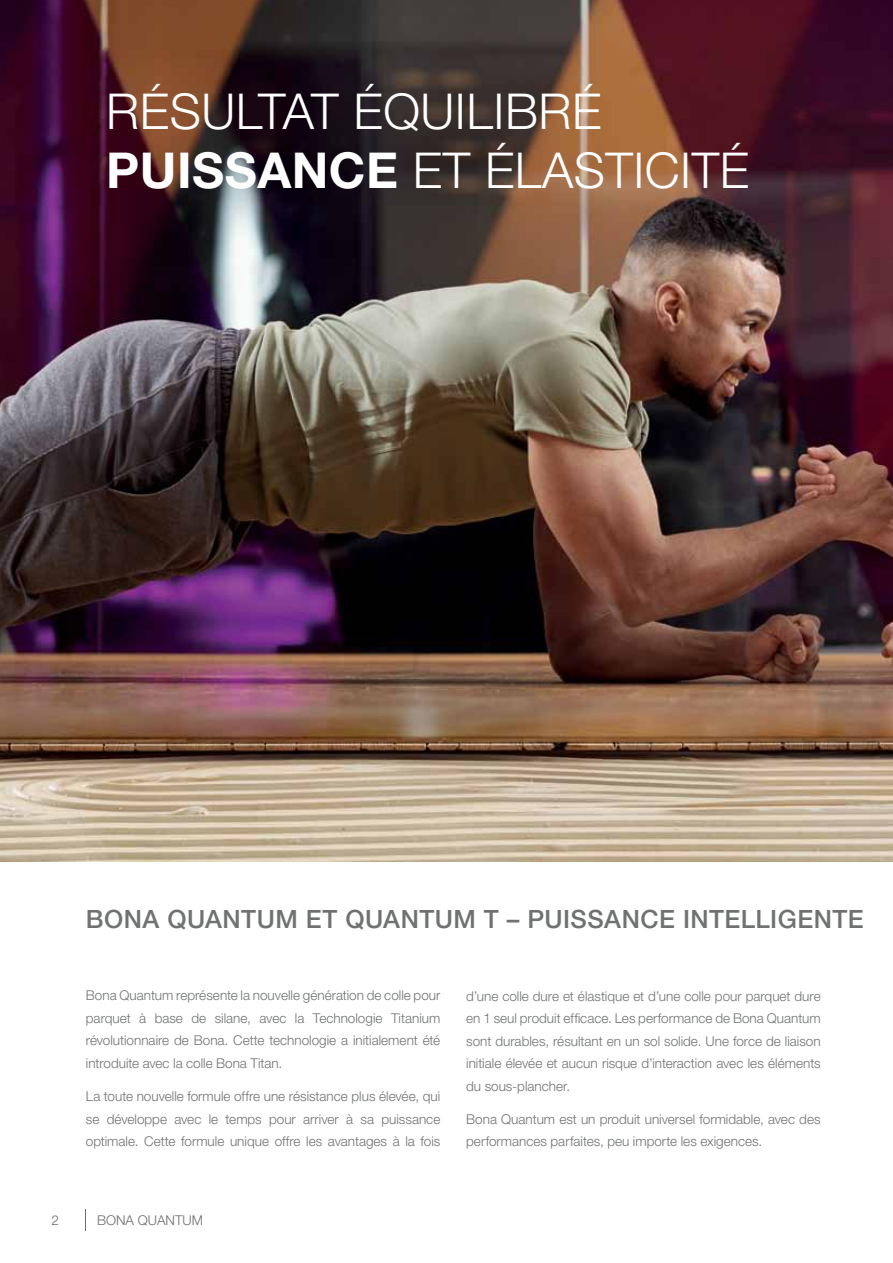
<style>
.page{position:relative;width:893px;height:1263px;background:#fff}
.page>*{position:absolute;margin:0;border:0;box-sizing:border-box;transform-origin:0 0}
.t1{font:300 49.5px/59.4px "Helvetica Neue LT Std";letter-spacing:.01em;color:#fff}
.t2{font:500 25.2px "Helvetica Neue LT Pro";letter-spacing:.02em;color:#707272}
.t3{font:300 13.5px/22.5px "Helvetica Neue LT Std";color:#707272;text-align:justify}
.t4{font:300 13.5px "Helvetica Neue LT Pro";color:#6d6e71}
.s1{font-weight:700}
</style>
<div class="page">
<svg style="left:85px;top:1209px;width:1px;height:21px"></svg>
<img style="left:0;top:0;width:893px;height:862px">
<h1 class="t1" style="left:106px;top:81px;width:644px">RÉSULTAT ÉQUILIBRÉ<br><span class="s1">PUISSANCE</span> ET ÉLASTICITÉ</h1>
<h2 class="t2" style="left:86px;top:904px;width:779px">BONA QUANTUM ET QUANTUM T – PUISSANCE INTELLIGENTE</h2>
<p class="t3" style="left:86px;top:984px;width:356px">Bona Quantum représente la nouvelle génération de colle pour parquet à base de silane, avec la Technologie Titanium révolutionnaire de Bona. Cette technologie a initialement été introduite avec la colle Bona Titan.</p>
<p class="t3" style="left:86px;top:1085px;width:356px">La toute nouvelle formule offre une résistance plus élevée, qui se développe avec le temps pour arriver à sa puissance optimale. Cette formule unique offre les avantages à la fois</p>
<p class="t3" style="left:466px;top:984px;width:356px">d’une colle dure et élastique et d’une colle pour parquet dure en 1 seul produit efficace. Les performance de Bona Quantum sont durables, résultant en un sol solide. Une force de liaison initiale élevée et aucun risque d’interaction avec les éléments du sous-plancher.</p>
<p class="t3" style="left:466px;top:1107px;width:356px">Bona Quantum est un produit universel formidable, avec des performances parfaites, peu importe les exigences.</p>
<p class="t4" style="left:52px;top:1211px;width:9px">2</p>
<p class="t4" style="left:97px;top:1211px;width:108px">BONA QUANTUM</p>
</div>
